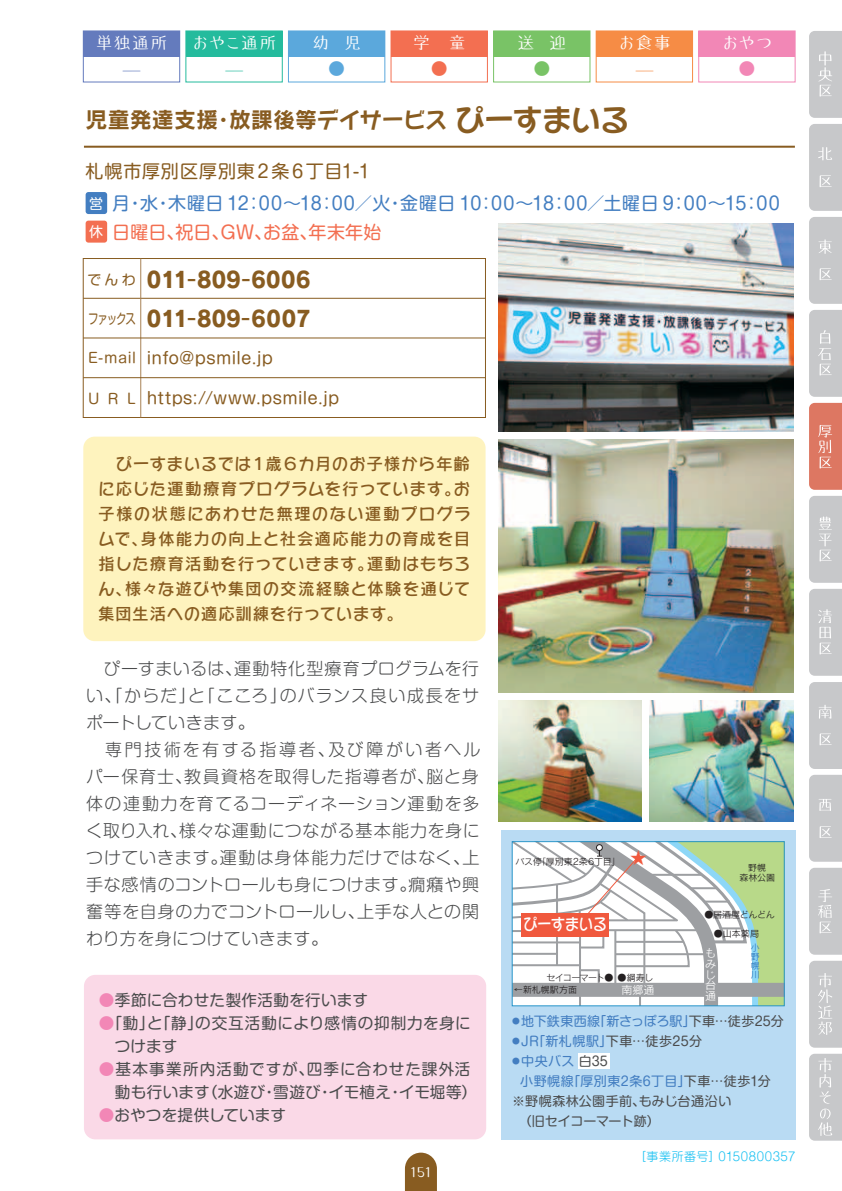
<style>
.page{position:relative;width:842px;height:1191px;background:#fff}
.page>*{position:absolute;margin:0;border:0;box-sizing:border-box;transform-origin:0 0}
.t1{font:22px/39.2px "Rodin Pro N EB";letter-spacing:.005em;color:#885c21;scale:.95 1}
.t2{font:22px "Rodin Happy Pro B";color:#885c21}
.t3{font:18px/32px "Shin M Go Pro";letter-spacing:.04em;color:#437ec1}
.t4{font:18px "Shin M Go Pro";letter-spacing:.01em;color:#f36f51}
.t5{font:300 17px/27px "Shin M Go Pro";letter-spacing:.04em;color:#4b4c4d}
.t6{font:17px "Budo Std L";letter-spacing:.04em;color:#fff}
.t7{font:17px "Budo Std L";color:#647bbd}
.t8{font:17px "Budo Std L";color:#24bb9d}
.t9{font:17px "Budo Std L";color:#5ba8dc}
.t10{font:17px "Budo Std L";color:#f36f51}
.t11{font:17px "Budo Std L";color:#79c366}
.t12{font:17px "Budo Std L";color:#f68c45}
.t13{font:17px "Budo Std L";color:#f287b6}
.t14{font:16.6px/25px "Rodin Happy Pro DB";letter-spacing:.04em;color:#885c21;text-align:justify}
.t15{font:16px "Shin M Go Pro";letter-spacing:.02em;color:#885c21}
.t16{font:16px "Rodin Happy Pro DB";letter-spacing:-.025em;color:#fff;scale:.9 1}
.t17{font:16px "Rodin Pro N M";color:#f0593e}
.t18{font:15.6px/23px "Shin M Go Pro";letter-spacing:.025em;color:#4b4c4d}
.t19{font:14px "Shin M Go Pro";letter-spacing:.055em;color:#885c21}
.t20{font:14px "Shin M Go Pro";letter-spacing:.055em;color:#885c21;scale:.75 1}
.t21{font:14px "Budo Std L";color:#fff}
.t22{font:13px "Shin M Go Pro";letter-spacing:.03em;color:#437ec1}
.t23{font:13px "Shin M Go Pro";letter-spacing:.01em;color:#437ec1}
.t24{font:13px "Shin M Go Pro";letter-spacing:.015em;color:#4b4c4d}
.t25{font:13px "Shin M Go Pro";letter-spacing:-.02em;color:#4b4c4d}
.t26{font:300 12px "Shin M Go Pro";letter-spacing:.045em;color:#15c0f2}
.t27{font:11px/10.8px "Rodin Pro N M";color:#fff;text-align:justify}
.t28{font:9px/10px "Rodin Pro N M";letter-spacing:-.015em;color:#231f20;text-align:center}
.t29{font:9px/12px "Rodin Pro N M";letter-spacing:-.035em;color:#231f20}
.t30{font:9px/8.8px "Rodin Pro N M";color:#2e76bc;text-align:justify}
.s1{font-size:30px}
.s2{color:#885c21}
.s3{font-size:14px;color:#fff}
.s4{font-family:"Rodin Pro N DB"}
.s5{font-size:14px}
.s6{color:#f287b6}
.s7{color:#4b4c4d}
</style>
<div class="page">
<svg style="left:405px;top:1152px;width:32px;height:39px"></svg>
<svg style="left:809px;top:31px;width:33px;height:87px;background:#cacbcc"></svg>
<div style="left:809px;top:124px;width:33px;height:87px;background:#c7c8ca"></div>
<svg style="left:809px;top:217px;width:33px;height:87px;background:#c9cacc"></svg>
<svg style="left:809px;top:310px;width:33px;height:87px;background:#c9cacc"></svg>
<svg style="left:809px;top:403px;width:33px;height:87px;background:#df7f6b"></svg>
<svg style="left:809px;top:496px;width:33px;height:87px;background:#cacbcd"></svg>
<svg style="left:809px;top:589px;width:33px;height:87px;background:#cacbcd"></svg>
<div style="left:809px;top:682px;width:33px;height:87px;background:#c7c8ca"></div>
<div style="left:809px;top:775px;width:33px;height:86px;background:#c7c8ca"></div>
<svg style="left:809px;top:867px;width:33px;height:87px;background:#cacbcd"></svg>
<svg style="left:809px;top:960px;width:33px;height:87px;background:#cbccce"></svg>
<svg style="left:809px;top:1053px;width:33px;height:87px;background:#cbccce"></svg>
<div style="left:501px;top:830px;width:295px;height:309px;background:#b9dbf3"></div>
<div style="left:84px;top:975px;width:402px;height:164px;background:#fad9e7;border-radius:11px"></div>
<div style="left:83px;top:31px;width:97px;height:25px;background:#647bbd"></div>
<div style="left:83px;top:30px;width:97px;height:52px;border:1px solid #647bbd"></div>
<div style="left:186px;top:31px;width:96px;height:25px;background:#24bb9d"></div>
<div style="left:185px;top:30px;width:98px;height:52px;border:1px solid #24bb9d"></div>
<div style="left:288px;top:31px;width:97px;height:25px;background:#5ba8dc"></div>
<div style="left:288px;top:30px;width:97px;height:52px;border:1px solid #5ba8dc"></div>
<div style="left:391px;top:31px;width:96px;height:25px;background:#f36f51"></div>
<div style="left:390px;top:30px;width:98px;height:52px;border:1px solid #f36f51"></div>
<div style="left:494px;top:31px;width:96px;height:25px;background:#79c366"></div>
<div style="left:493px;top:30px;width:97px;height:52px;border:1px solid #79c366"></div>
<div style="left:596px;top:31px;width:96px;height:25px;background:#f68c45"></div>
<div style="left:596px;top:30px;width:97px;height:52px;border:1px solid #f68c45"></div>
<div style="left:699px;top:31px;width:96px;height:25px;background:#f287b6"></div>
<div style="left:698px;top:30px;width:98px;height:52px;border:1px solid #f287b6"></div>
<hr style="left:84px;top:146px;width:711px;height:2px;background:#885c21">
<div style="left:86px;top:192px;width:21px;height:22px;background:#437ec1;border-radius:3px"></div>
<div style="left:86px;top:221px;width:21px;height:22px;background:#f36f51;border-radius:3px"></div>
<div style="left:83px;top:436px;width:403px;height:205px;background:#fef3be;border-radius:11px"></div>
<img style="left:499px;top:439px;width:294px;height:253px">
<img style="left:499px;top:224px;width:294px;height:207px">
<img style="left:499px;top:700px;width:143px;height:121px">
<img style="left:650px;top:700px;width:143px;height:121px">
<hr style="left:83px;top:298px;width:402px;height:1px;background:#885c21">
<div style="left:83px;top:258px;width:403px;height:160px;border:1px solid #885c21"></div>
<hr style="left:140px;top:258px;width:1px;height:159px;background:#a78255">
<hr style="left:83px;top:337px;width:402px;height:1px;background:#885c21">
<hr style="left:83px;top:377px;width:402px;height:1px;background:#885c21">
<div style="left:578px;top:1053px;width:31px;height:15px;background:#fff"></div>
<svg style="left:514px;top:843px;width:269px;height:161px;background:#d8d7cc"></svg>
<div style="left:512px;top:841px;width:273px;height:165px;border:1px solid #2694c9"></div>
<p class="t6" style="left:96px;top:31px;width:73px">単独通所</p>
<p class="t6" style="left:192px;top:31px;width:86px">おやこ通所</p>
<p class="t6" style="left:312px;top:31px;width:50px">幼 児</p>
<p class="t6" style="left:413px;top:31px;width:54px">学　童</p>
<p class="t6" style="left:518px;top:31px;width:50px">送 迎</p>
<p class="t6" style="left:618px;top:31px;width:54px">お食事</p>
<p class="t6" style="left:722px;top:31px;width:52px">おやつ</p>
<p class="t7" style="left:123px;top:56px;width:18px">̶</p>
<p class="t8" style="left:226px;top:56px;width:18px">̶</p>
<p class="t9" style="left:328px;top:56px;width:18px">●</p>
<p class="t10" style="left:431px;top:56px;width:18px">●</p>
<p class="t11" style="left:533px;top:56px;width:18px">●</p>
<p class="t12" style="left:636px;top:56px;width:18px">̶</p>
<p class="t13" style="left:739px;top:56px;width:18px">●</p>
<p class="t2" style="left:86px;top:105px;width:546px">児童発達支援・放課後等デイサービス <span class="s1">ぴーすまいる</span></p>
<p class="t3" style="left:86px;top:153px;width:696px"><span class="s2">札幌市厚別区厚別東２条６丁目1-1<br></span><span class="s3">営</span> 月・水・木曜日 12：00～18：00／火・金曜日 10：00～18：00／土曜日 9：00～15：00</p>
<p class="t4" style="left:89px;top:217px;width:294px"><span class="s3">休</span> 日曜日、祝日、GW、お盆、年末年始</p>
<p class="t1" style="left:147px;top:259px;width:174px">011<span class="s4">-</span>809<span class="s4">-</span>6006<br>011<span class="s4">-</span>809<span class="s4">-</span>6007</p>
<p class="t15" style="left:88px;top:345px;width:186px"><span class="s5">E-mail</span> info@psmile.jp</p>
<p class="t19" style="left:88px;top:387px;width:49px">URL</p>
<p class="t19" style="left:88px;top:269px;width:50px">でんわ</p>
<p class="t20" style="left:88px;top:307px;width:65px">ファックス</p>
<p class="t15" style="left:147px;top:385px;width:194px">https://www.psmile.jp</p>
<p class="t14" style="left:98px;top:451px;width:374px">　ぴーすまいるでは１歳６カ月のお子様から年齢に応じた運動療育プログラムを行っています。お子様の状態にあわせた無理のない運動プログラムで、身体能力の向上と社会適応能力の育成を目指した療育活動を行っていきます。運動はもちろん、様々な遊びや集団の交流経験と体験を通じて集団生活への適応訓練を行っています。</p>
<p class="t5" style="left:86px;top:653px;width:396px">　ぴーすまいるは、運動特化型療育プログラムを行い、「からだ」と「こころ」のバランス良い成長をサポートしていきます。<br>　専門技術を有する指導者、及び障がい者ヘルパー保育士、教員資格を取得した指導者が、脳と身体の連動力を育てるコーディネーション運動を多く取り入れ、様々な運動につながる基本能力を身につけていきます。運動は身体能力だけではなく、上手な感情のコントロールも身につけます。癇癪や興奮等を自身の力でコントロールし、上手な人との関わり方を身につけていきます。</p>
<p class="t18" style="left:99px;top:987px;width:271px"><span class="s6">●</span>季節に合わせた製作活動を行います</p>
<p class="t18" style="left:115px;top:1010px;width:358px;text-indent:-16px"><span class="s6">●</span>「動」と「静」の交互活動により感情の抑制力を身につけます</p>
<p class="t18" style="left:115px;top:1056px;width:364px;text-indent:-16px"><span class="s6">●</span>基本事業所内活動ですが、四季に合わせた課外活動も行います（水遊び・雪遊び・イモ植え・イモ堀等）</p>
<p class="t18" style="left:99px;top:1102px;width:189px"><span class="s6">●</span>おやつを提供しています</p>
<p class="t21" style="left:410px;top:1161px;width:23px">151</p>
<p class="t28" style="left:515px;top:856px;width:107px">バス停「厚別東2条6丁目」</p>
<p class="t17" style="left:630px;top:848px;width:17px">★</p>
<p class="t16" style="left:523px;top:913px;width:95px">ぴーすまいる</p>
<p class="t29" style="left:514px;top:971px;width:141px;text-indent:33px">セイコーマート● ●綱寿し←新札幌駅方面</p>
<p class="t27" style="left:621px;top:984px;width:34px">南郷通</p>
<p class="t28" style="left:739px;top:862px;width:37px">野幌<br>森林公園</p>
<p class="t28" style="left:704px;top:909px;width:72px">●居酒屋どんどん</p>
<p class="t28" style="left:714px;top:928px;width:47px">●山本薬局</p>
<p class="t27" style="left:705px;top:947px;width:12px">もみじ台通</p>
<p class="t30" style="left:751px;top:943px;width:10px">小野幌川</p>
<p class="t23" style="left:512px;top:1010px;width:273px"><sup>●</sup>地下鉄東西線「新さっぽろ駅」<span class="s7">下車…徒歩25分</span></p>
<p class="t22" style="left:512px;top:1030px;width:191px"><sup>●</sup>JR「新札幌駅」<span class="s7">下車…徒歩25分</span></p>
<p class="t22" style="left:512px;top:1050px;width:97px"><sup>●</sup>中央バス<span class="s7">白35</span></p>
<p class="t22" style="left:520px;top:1070px;width:252px">小野幌線「厚別東2条6丁目」<span class="s7">下車…徒歩1分</span></p>
<p class="t24" style="left:512px;top:1090px;width:221px">※野幌森林公園手前、もみじ台通沿い</p>
<p class="t25" style="left:512px;top:1110px;width:149px">　（旧セイコーマート跡）</p>
<p class="t26" style="left:634px;top:1146px;width:163px">［事業所番号］0150800357</p>
</div>
